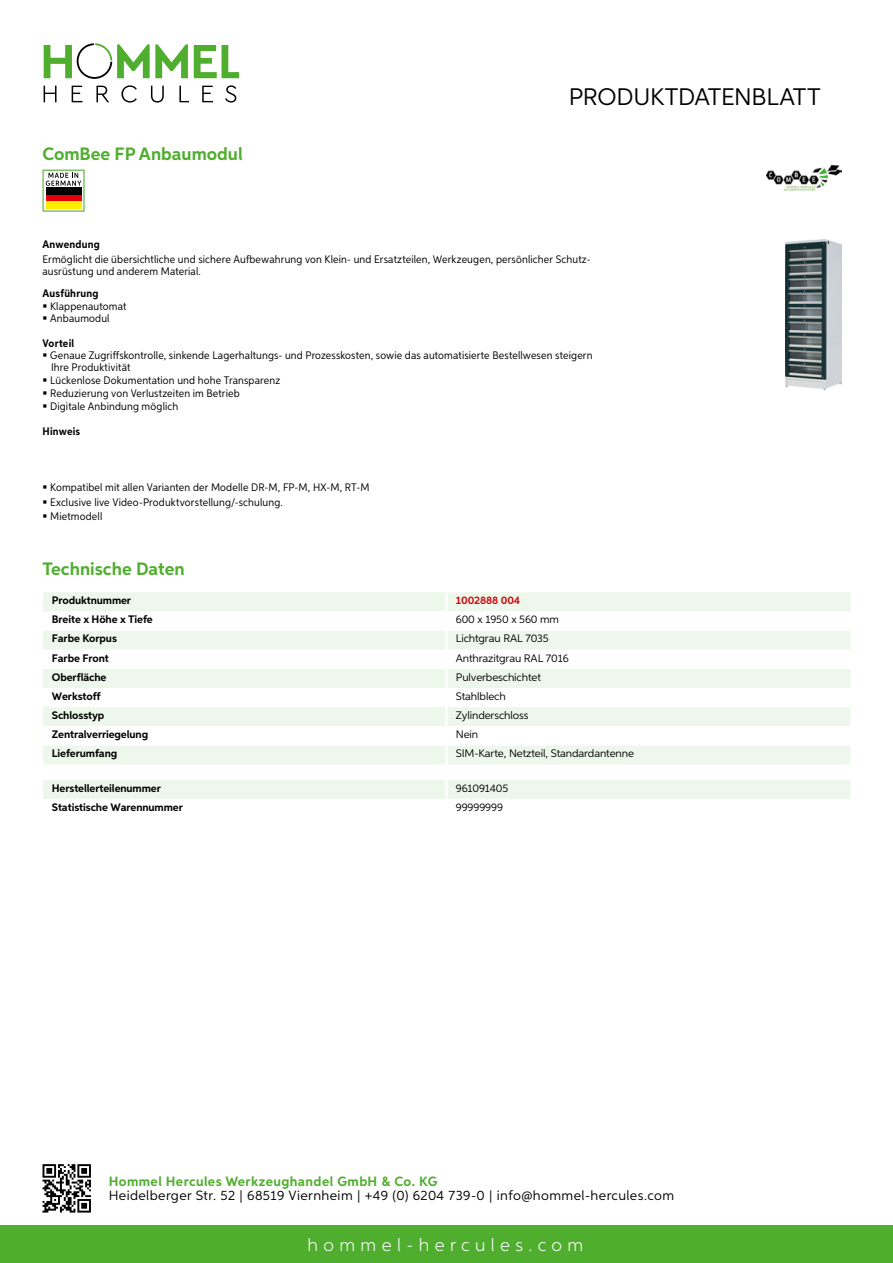
<style>
.page{position:relative;width:893px;height:1263px;background:#fff}
.page>*{position:absolute;margin:0;border:0;box-sizing:border-box;transform-origin:0 0}
.t1{font:24px "Aspira";letter-spacing:-.01em;color:#000}
.t2{font:700 18px "Aspira";color:#50ae2f}
.t3{font:300 18px "Aspira";letter-spacing:.3em;color:#fff}
.t4{font:13.5px "Aspira";letter-spacing:.03em;color:#000}
.t5{font:700 13.5px "Aspira";letter-spacing:.03em;color:#50ae2f}
.t6{font:10.95px/12.6px "Aspira Nar";letter-spacing:.015em;color:#000}
.t7{font:700 10.95px "Aspira";letter-spacing:-.01em;color:#000}
.t8{font:10.95px "Aspira";letter-spacing:-.01em;color:#000}
.t9{font:700 10.95px "Aspira Nar";letter-spacing:.02em;color:#000}
.t10{font:700 10.95px "Aspira";letter-spacing:-.01em;color:#cd1013}
</style>
<div class="page">
<div style="left:0;top:1226px;width:893px;height:37px;background:#50ae2f"></div>
<svg style="left:43px;top:1164px;width:48px;height:48px"></svg>
<svg style="left:194px;top:45px;width:45px;height:33px"></svg>
<svg style="left:44px;top:43px;width:144px;height:36px"></svg>
<svg style="left:44px;top:86px;width:13px;height:16px"></svg>
<svg style="left:72px;top:86px;width:10px;height:16px"></svg>
<svg style="left:96px;top:86px;width:13px;height:16px"></svg>
<svg style="left:121px;top:85px;width:16px;height:18px"></svg>
<svg style="left:151px;top:86px;width:13px;height:17px"></svg>
<svg style="left:179px;top:86px;width:10px;height:16px"></svg>
<svg style="left:202px;top:86px;width:11px;height:16px"></svg>
<svg style="left:225px;top:85px;width:11px;height:18px"></svg>
<div style="left:43px;top:592px;width:807px;height:172px;background:#eef7eb"></div>
<svg style="left:43px;top:611px;width:807px;height:134px"></svg>
<hr style="left:445px;top:592px;width:3px;height:19px;background:#fff">
<hr style="left:445px;top:611px;width:3px;height:19px;background:#fff">
<hr style="left:445px;top:630px;width:3px;height:20px;background:#fff">
<hr style="left:445px;top:650px;width:3px;height:19px;background:#fff">
<hr style="left:445px;top:669px;width:3px;height:19px;background:#fff">
<hr style="left:445px;top:688px;width:3px;height:19px;background:#fff">
<hr style="left:445px;top:707px;width:3px;height:19px;background:#fff">
<hr style="left:445px;top:726px;width:3px;height:19px;background:#fff">
<hr style="left:445px;top:745px;width:3px;height:19px;background:#fff">
<div style="left:43px;top:780px;width:807px;height:19px;background:#eef7eb"></div>
<svg style="left:43px;top:170px;width:42px;height:42px"></svg>
<div style="left:46px;top:194px;width:35px;height:7px;background:#e3000b"></div>
<div style="left:46px;top:188px;width:35px;height:7px;background:#000"></div>
<div style="left:46px;top:201px;width:35px;height:7px;background:#ffed00"></div>
<img style="left:785px;top:239px;width:57px;height:150px">
<img style="left:766px;top:166px;width:76px;height:25px">
<h2 class="t2" style="left:43px;top:142px;width:202px">ComBee FP Anbaumodul</h2>
<h1 class="t1" style="left:569px;top:82px;width:253px">Produktdatenblatt</h1>
<p class="t9" style="left:43px;top:237px;width:59px">Anwendung</p>
<p class="t6" style="left:43px;top:253px;width:550px;line-height:12px">Ermöglicht die übersichtliche und sichere Aufbewahrung von Klein- und Ersatzteilen, Werkzeugen, persönlicher Schutz&shy;ausrüstung und anderem Material.</p>
<p class="t9" style="left:43px;top:286px;width:58px">Ausführung</p>
<p class="t6" style="left:50px;top:299px;width:78px">Klappenautomat<br>Anbaumodul</p>
<p class="t9" style="left:43px;top:336px;width:33px">Vorteil</p>
<p class="t6" style="left:50px;top:349px;width:544px">Genaue Zugriffskontrolle, sinkende Lagerhaltungs- und Prozesskosten, sowie das automatisierte Bestellwesen steigern Ihre Produktivität<br>Lückenlose Dokumentation und hohe Transparenz<br>Reduzierung von Verlustzeiten im Betrieb<br>Digitale Anbindung möglich</p>
<p class="t9" style="left:43px;top:424px;width:39px">Hinweis</p>
<p class="t6" style="left:50px;top:480px;width:321px;line-height:14.1px">Kompatibel mit allen Varianten der Modelle DR-M, FP-M, HX-M, RT-M<br>Exclusive live Video-Produktvorstellung/-schulung.<br>Mietmodell</p>
<h2 class="t2" style="left:43px;top:558px;width:144px">Technische Daten</h2>
<p class="t7" style="left:52px;top:594px;width:81px">Produktnummer</p>
<p class="t10" style="left:456px;top:594px;width:66px">1002888 004</p>
<p class="t7" style="left:52px;top:613px;width:103px">Breite x Höhe x Tiefe</p>
<p class="t8" style="left:456px;top:613px;width:105px">600 x 1950 x 560 mm</p>
<p class="t7" style="left:52px;top:632px;width:67px">Farbe Korpus</p>
<p class="t8" style="left:456px;top:632px;width:55px">Lichtgrau RAL</p>
<p class="t8" style="left:525px;top:632px;width:25px">7035</p>
<p class="t7" style="left:52px;top:651px;width:58px">Farbe Front</p>
<p class="t8" style="left:456px;top:651px;width:76px">Anthrazitgrau RAL</p>
<p class="t8" style="left:546px;top:651px;width:24px">7016</p>
<p class="t7" style="left:52px;top:670px;width:56px">Oberfläche</p>
<p class="t8" style="left:456px;top:670px;width:87px">Pulverbeschichtet</p>
<p class="t7" style="left:52px;top:689px;width:50px">Werkstoff</p>
<p class="t8" style="left:456px;top:689px;width:51px">Stahlblech</p>
<p class="t7" style="left:52px;top:708px;width:54px">Schlosstyp</p>
<p class="t8" style="left:456px;top:708px;width:74px">Zylinderschloss</p>
<p class="t7" style="left:52px;top:728px;width:98px">Zentralverriegelung</p>
<p class="t8" style="left:456px;top:728px;width:24px">Nein</p>
<p class="t7" style="left:52px;top:747px;width:67px">Lieferumfang</p>
<p class="t8" style="left:456px;top:747px;width:180px">SIM-Karte, N etzteil, Standardantenne</p>
<p class="t7" style="left:52px;top:781px;width:111px">Herstellerteilenummer</p>
<p class="t8" style="left:456px;top:781px;width:54px">961091405</p>
<p class="t7" style="left:52px;top:800px;width:132px">Statistische Warennummer</p>
<p class="t8" style="left:456px;top:800px;width:49px">99999999</p>
<p class="t5" style="left:109px;top:1172px;width:330px">Hommel Hercules Werkzeughandel GmbH &amp; Co. KG</p>
<p class="t4" style="left:109px;top:1187px;width:567px">Heidelberger Str. 52 | 68519 Viernheim | +49 (0) 6204 739-0 | info@hommel-hercules.com</p>
<h2 class="t3" style="left:307px;top:1234px;width:277px">hommel-hercules.com</h2>
</div>
